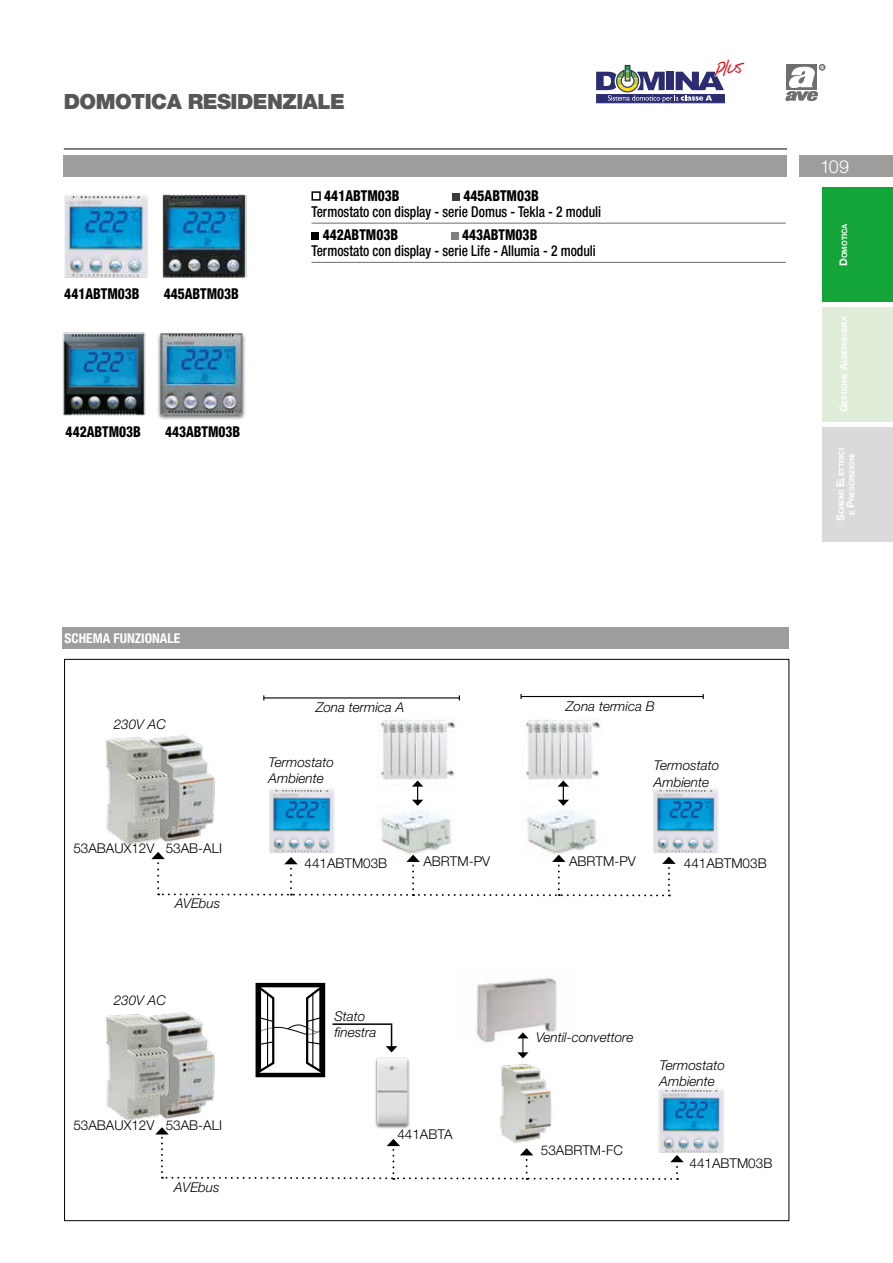
<style>
.page{position:relative;width:893px;height:1263px;background:#fff}
.page>*{position:absolute;margin:0;border:0;box-sizing:border-box;transform-origin:0 0}
.t1{font:900 21px "Helvetica Neue LT Std";letter-spacing:-.025em;color:#575756}
.t2{font:300 18px "Helvetica Neue LT Std";color:#fff}
.t3{font:16.95px "Notepad";color:#e30613}
.t4{font:500 condensed 15px "Helvetica Neue LT Std";color:#000;scale:.9 1}
.t5{font:800 condensed 15px "Helvetica Neue LT Std";color:#000;scale:.9 1}
.t6{font:italic 300 13.5px/16.2px "Helvetica Neue LT Std";color:#000}
.t7{font:300 13.5px "Helvetica Neue LT Std";color:#000}
.t8{font:700 condensed 13.5px "Helvetica Neue LT Std";color:#fff}
.t9{font:700 7.35px/10.5px "Helvetica Neue LT Std";letter-spacing:-.015em;color:#fff;text-align:center}
.s1{font-size:10.5px}
</style>
<div class="page">
<svg style="left:785px;top:64px;width:40px;height:37px"></svg>
<div style="left:799px;top:156px;width:94px;height:21px;background:#9d9d9c"></div>
<div style="left:63px;top:155px;width:724px;height:22px;background:#9d9d9c"></div>
<hr style="left:64px;top:149px;width:723px;height:1px;background:#000">
<div style="left:822px;top:307px;width:71px;height:115px;background:#e0edd9"></div>
<div style="left:822px;top:187px;width:71px;height:115px;background:#13a538"></div>
<div style="left:822px;top:427px;width:71px;height:115px;background:#dadada"></div>
<div style="left:596px;top:94px;width:129px;height:9px;background:#373879"></div>
<svg style="left:596px;top:64px;width:129px;height:38px"></svg>
<img style="left:377px;top:811px;width:75px;height:41px">
<img style="left:523px;top:811px;width:74px;height:41px">
<img style="left:177px;top:735px;width:38px;height:106px">
<img style="left:177px;top:1012px;width:38px;height:106px">
<img style="left:106px;top:736px;width:71px;height:109px">
<img style="left:106px;top:1013px;width:71px;height:108px">
<hr style="left:521px;top:696px;width:182px;height:1px;background:#000">
<hr style="left:264px;top:697px;width:195px;height:1px;background:#000">
<img style="left:375px;top:1046px;width:35px;height:81px">
<svg style="left:332px;top:1023px;width:65px;height:29px"></svg>
<div style="left:256px;top:983px;width:69px;height:94px;border:4px solid #000"></div>
<svg style="left:257px;top:983px;width:68px;height:92px"></svg>
<svg style="left:151px;top:852px;width:520px;height:45px"></svg>
<img style="left:64px;top:195px;width:84px;height:83px">
<img style="left:162px;top:194px;width:85px;height:84px">
<img style="left:62px;top:332px;width:81px;height:84px">
<img style="left:143px;top:332px;width:102px;height:88px">
<hr style="left:311px;top:262px;width:475px;height:1px;background:#706f6f">
<hr style="left:311px;top:223px;width:475px;height:1px;background:#706f6f">
<div style="left:311px;top:191px;width:10px;height:10px;border:2px solid #000"></div>
<div style="left:452px;top:193px;width:8px;height:8px;background:#3c3c3b"></div>
<div style="left:311px;top:232px;width:8px;height:8px;background:#000"></div>
<div style="left:451px;top:232px;width:8px;height:8px;background:#818080"></div>
<img style="left:378px;top:719px;width:78px;height:68px">
<img style="left:523px;top:719px;width:78px;height:68px">
<svg style="left:412px;top:780px;width:11px;height:26px"></svg>
<svg style="left:558px;top:780px;width:11px;height:26px"></svg>
<img style="left:257px;top:788px;width:88px;height:77px">
<img style="left:641px;top:788px;width:78px;height:77px">
<img style="left:658px;top:1088px;width:66px;height:65px">
<div style="left:62px;top:627px;width:726px;height:21px;background:#9d9d9c"></div>
<img style="left:476px;top:978px;width:81px;height:65px">
<img style="left:500px;top:1064px;width:52px;height:63px">
<svg style="left:517px;top:1032px;width:11px;height:26px"></svg>
<svg style="left:155px;top:1127px;width:529px;height:53px"></svg>
<h1 class="t1" style="left:64px;top:89px;width:283px">DOMOTICA RESIDENZIALE</h1>
<p class="t5" style="left:64px;top:284px;width:85px">441ABTM03B</p>
<p class="t5" style="left:164px;top:284px;width:85px">445ABTM03B</p>
<p class="t5" style="left:66px;top:422px;width:85px">442ABTM03B</p>
<p class="t5" style="left:165px;top:422px;width:85px">443ABTM03B</p>
<p class="t5" style="left:324px;top:186px;width:85px">441ABTM03B</p>
<p class="t5" style="left:464px;top:186px;width:85px">445ABTM03B</p>
<p class="t4" style="left:311px;top:203px;width:323px">Termostato con display - serie Domus - Tekla - 2 moduli</p>
<p class="t5" style="left:323px;top:225px;width:85px">442ABTM03B</p>
<p class="t5" style="left:462px;top:225px;width:85px">443ABTM03B</p>
<p class="t4" style="left:311px;top:242px;width:318px">Termostato con display - serie Life - Allumia - 2 moduli</p>
<p class="t3" style="left:715px;top:59px;width:31px">plus</p>
<p class="t8" style="left:64px;top:630px;width:117px">SCHEMA FUNZIONALE</p>
<p class="t6" style="left:114px;top:715px;width:54px">230V AC</p>
<p class="t6" style="left:316px;top:699px;width:90px">Zona termica A</p>
<p class="t6" style="left:566px;top:698px;width:91px">Zona termica B</p>
<p class="t7" style="left:73px;top:840px;width:150px">53ABAUX12V 53AB-ALI</p>
<p class="t6" style="left:175px;top:895px;width:47px">AVEbus</p>
<p class="t6" style="left:114px;top:992px;width:54px">230V AC</p>
<p class="t7" style="left:73px;top:1116px;width:150px">53ABAUX12V 53AB-ALI</p>
<p class="t6" style="left:174px;top:1178px;width:47px">AVEbus</p>
<p class="t6" style="left:269px;top:754px;width:67px">Termostato<br>Ambiente</p>
<p class="t6" style="left:654px;top:757px;width:67px">Termostato<br>Ambiente</p>
<p class="t7" style="left:423px;top:853px;width:68px">ABRTM-PV</p>
<p class="t7" style="left:569px;top:853px;width:68px">ABRTM-PV</p>
<p class="t7" style="left:304px;top:855px;width:84px">441ABTM03B</p>
<p class="t7" style="left:684px;top:855px;width:84px">441ABTM03B</p>
<p class="t6" style="left:334px;top:1008px;width:43px">Stato finestra</p>
<p class="t7" style="left:397px;top:1126px;width:57px">441ABTA</p>
<p class="t6" style="left:536px;top:1029px;width:99px">Ventil-convettore</p>
<p class="t7" style="left:541px;top:1142px;width:84px">53ABRTM-FC</p>
<p class="t6" style="left:660px;top:1057px;width:67px">Termostato<br>Ambiente</p>
<p class="t7" style="left:689px;top:1155px;width:84px">441ABTM03B</p>
<h2 class="t2" style="left:820px;top:156px;width:30px">109</h2>
<p class="t9" style="left:839px;top:266px;width:44px;rotate:-90deg"><span class="s1">D</span>omotica</p>
<p class="t9" style="left:839px;top:412px;width:98px;rotate:-90deg"><span class="s1">G</span>estione <span class="s1">A</span>lberghiera</p>
<p class="t9" style="left:836px;top:521px;width:74px;rotate:-90deg"><span class="s1">S</span>chemi <span class="s1">E</span>lettrici e <span class="s1">P</span>rescrizioni</p>
</div>
